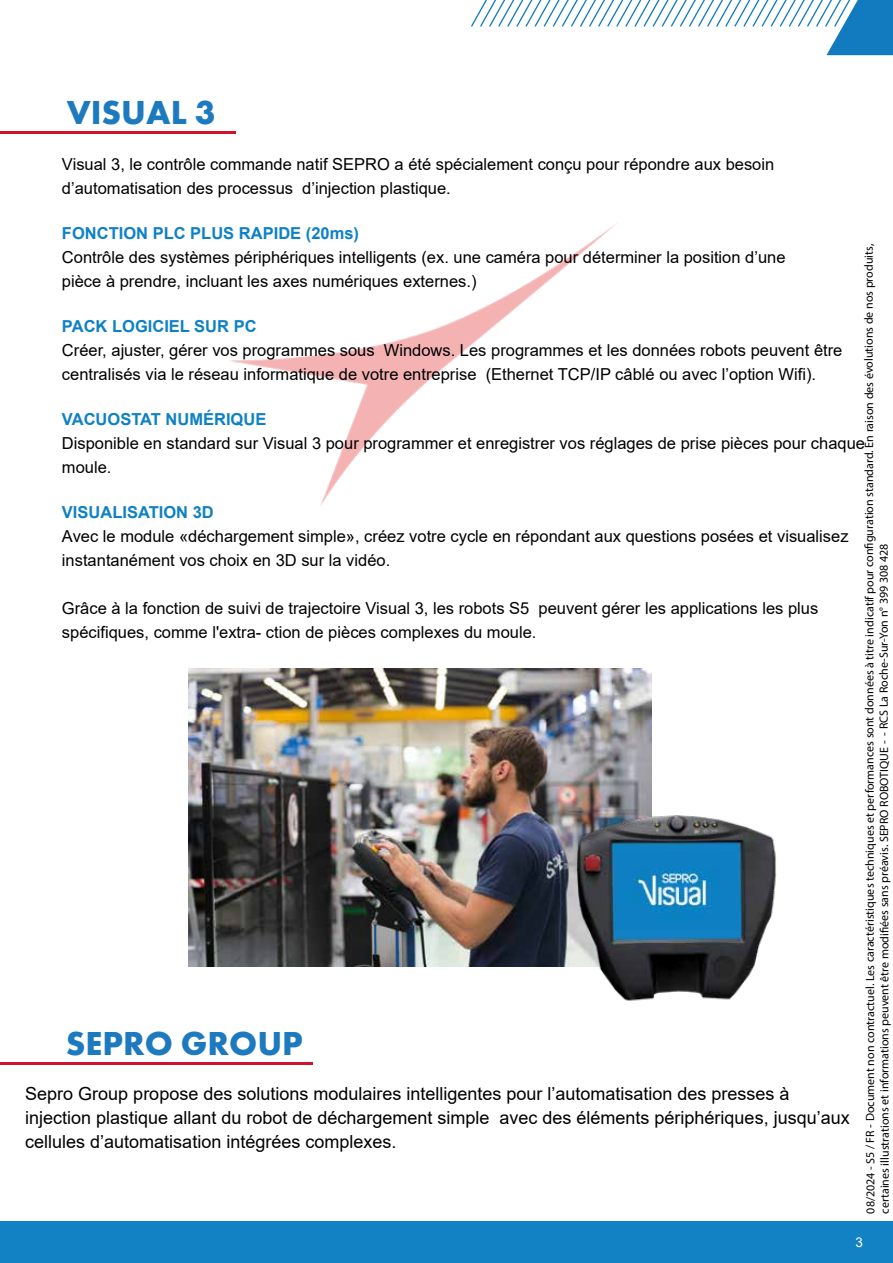
<style>
.page{position:relative;width:893px;height:1263px;background:#fff}
.page>*{position:absolute;margin:0;border:0;box-sizing:border-box;transform-origin:0 0}
.t1{font:700 34.5px "Futura PT";color:#1d7abf}
.t2{font:18px/24px "Arial";color:#000}
.t3{font:16.5px/24px "Arial";color:#000}
.t4{font:700 16.5px "Arial";color:#0e81c5}
.t5{font:13.5px "Arial";color:#fff}
.t6{font:12px/14.7px "Myriad Pro";color:#010101}
.s1{font-weight:700;color:#0e81c5}
.s2{color:#010101}
</style>
<div class="page">
<img style="left:230px;top:223px;width:387px;height:282px">
<hr style="left:0;top:132px;width:236px;height:2px;background:#ce132d">
<hr style="left:0;top:1062px;width:312px;height:3px;background:#ce132d">
<svg style="left:471px;top:0;width:422px;height:55px"></svg>
<div style="left:0;top:1221px;width:893px;height:42px;background:#1382c5"></div>
<img style="left:189px;top:669px;width:462px;height:297px">
<img style="left:564px;top:801px;width:213px;height:200px">
<h1 class="t1" style="left:67px;top:90px;width:150px">VISUAL 3</h1>
<p class="t3" style="left:62px;top:152px;width:714px">Visual 3, le contrôle commande natif SEPRO a été spécialement conçu pour répondre aux besoin d’automatisation des processus d’injection plastique.</p>
<p class="t3" style="left:62px;top:221px;width:725px"><span class="s1">FONCTION PLC PLUS RAPIDE (20ms)<br></span><span class="s2">C</span>ontrôle des systèmes périphériques intelligents (ex. une caméra pour déterminer la position d’une pièce à prendre, incluant les axes numériques externes.)</p>
<p class="t4" style="left:62px;top:314px;width:196px">PACK LOGICIEL SUR PC</p>
<p class="t3" style="left:62px;top:338px;width:782px">Créer, ajuster, gérer vos programmes sous Windows. Les programmes et les données robots peuvent être centralisés via le réseau informatique de votre entreprise (Ethernet TCP/IP câblé ou avec l’option Wifi).</p>
<p class="t4" style="left:62px;top:408px;width:206px">VACUOSTAT NUMÉRIQUE</p>
<p class="t3" style="left:62px;top:431px;width:805px">Disponible en standard sur Visual 3 pour programmer et enregistrer vos réglages de prise pièces pour chaque moule.</p>
<p class="t4" style="left:62px;top:501px;width:153px">VISUALISATION 3D</p>
<p class="t3" style="left:62px;top:524px;width:788px">Avec le module «déchargement simple», créez votre cycle en répondant aux questions posées et visualisez instantanément vos choix en 3D sur la vidéo.</p>
<p class="t3" style="left:62px;top:596px;width:758px">Grâce à la fonction de suivi de trajectoire Visual 3, les robots S5 peuvent gérer les applications les plus spécifiques, comme l'extra- ction de pièces complexes du moule.</p>
<p class="t6" style="left:862px;top:1213px;width:971px;rotate:-90deg">08/2024 - S5 / FR - Document non contractuel. Les caractéristiques techniques et performances sont données à titre indicatif pour con guration standard. En raison des évolutions de nos produits, certaines illustrations et informations peuvent être modi ées sans préavis. SEPRO ROBOTIQUE - - RCS La Roche-Sur-Yon n° 399 308 428</p>
<h1 class="t1" style="left:66px;top:1021px;width:239px">SEPRO GROUP</h1>
<p class="t2" style="left:25px;top:1082px;width:826px">Sepro Group propose des solutions modulaires intelligentes pour l’automatisation des presses à injection plastique allant du robot de déchargement simple avec des éléments périphériques, jusqu’aux cellules d’automatisation intégrées complexes.</p>
<p class="t5" style="left:856px;top:1233px;width:9px">3</p>
</div>
